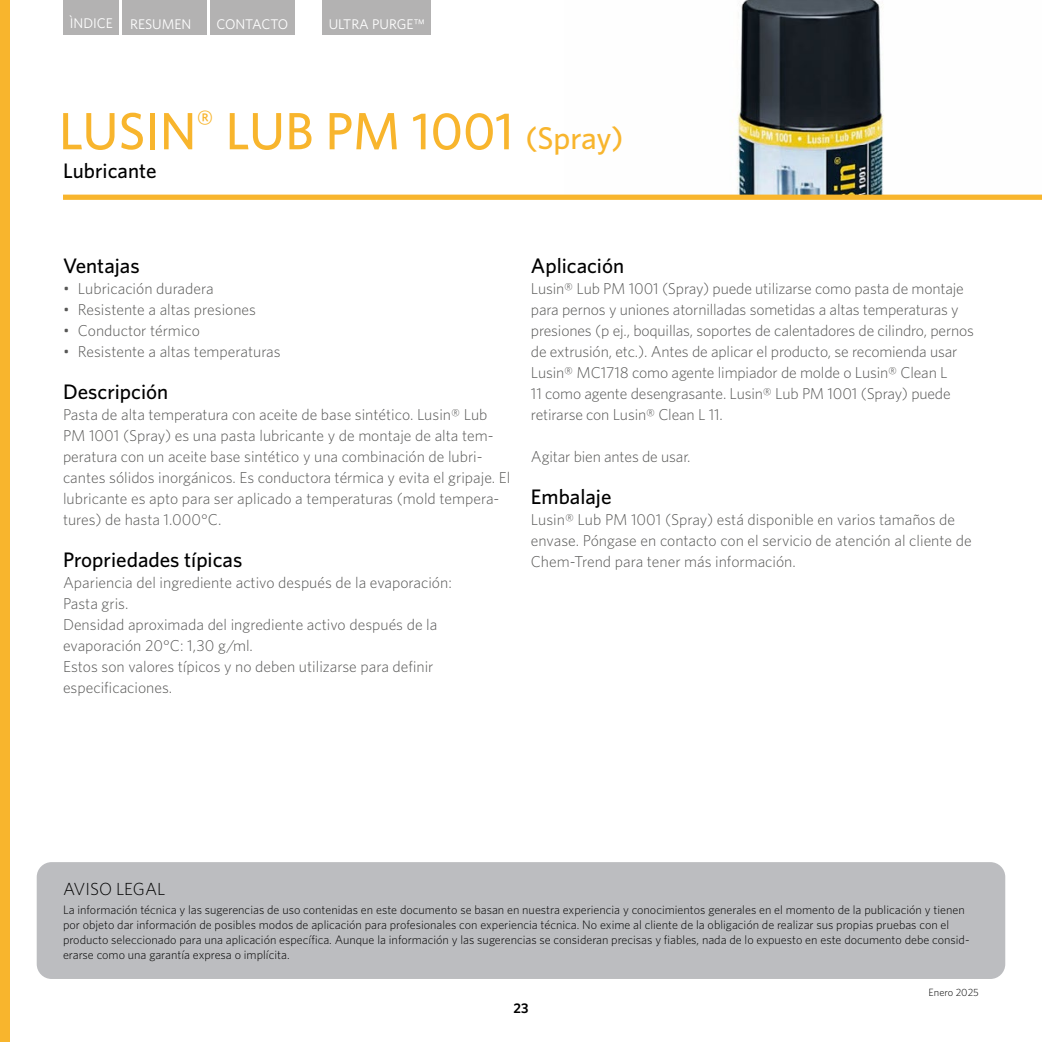
<style>
.page{position:relative;width:1042px;height:1042px;background:#fff}
.page>*{position:absolute;margin:0;border:0;box-sizing:border-box;transform-origin:0 0}
.t1{font:500 52.5px "Whitney";color:#f8b52d}
.t2{font:500 21px "Whitney";color:#000}
.t3{font:300 17.5px "Whitney";color:#000}
.t4{font:300 15.75px/21px "Whitney";color:#575756}
.t5{font:14px "Whitney";color:#fff}
.t6{font:14px "Whitney";letter-spacing:-.025em;color:#fff}
.t7{font:600 14px "Whitney";color:#000}
.t8{font:300 12.25px/14.7px "Whitney";color:#000}
.t9{font:300 10.5px "Whitney";color:#000}
.s1{font-size:31.5px}
</style>
<div class="page">
<div style="left:0;top:0;width:10px;height:1042px;background:#f8b52d"></div>
<div style="left:37px;top:862px;width:968px;height:117px;background:#bcbdc0;border-radius:15px"></div>
<div style="left:64px;top:0;width:55px;height:35px;background:#b3b2b2"></div>
<div style="left:122px;top:0;width:85px;height:35px;background:#b3b2b2"></div>
<div style="left:210px;top:0;width:85px;height:35px;background:#b3b2b2"></div>
<div style="left:322px;top:0;width:109px;height:35px;background:#b3b2b2"></div>
<img style="left:564px;top:0;width:478px;height:195px">
<div style="left:63px;top:195px;width:979px;height:5px;background:#f8b52d"></div>
<p class="t5" style="left:70px;top:14px;width:123px">ÌNDICE RESUMEN</p>
<p class="t6" style="left:216px;top:15px;width:74px">CONTACTO</p>
<p class="t5" style="left:329px;top:15px;width:98px">ULTRA PURGE™</p>
<h1 class="t1" style="left:59px;top:96px;width:566px">LUSIN<sup>®</sup> LUB PM 1001 <span class="s1">(Spray)</span></h1>
<h2 class="t2" style="left:63px;top:157px;width:95px">Lubricante</h2>
<h2 class="t2" style="left:63px;top:252px;width:78px">Ventajas</h2>
<p class="t4" style="left:63px;top:278px;width:152px">• Lubricación duradera</p>
<p class="t4" style="left:63px;top:299px;width:195px">• Resistente a altas presiones</p>
<p class="t4" style="left:63px;top:320px;width:138px">• Conductor térmico</p>
<p class="t4" style="left:63px;top:341px;width:219px">• Resistente a altas temperaturas</p>
<h2 class="t2" style="left:63px;top:378px;width:107px">Descripción</h2>
<p class="t4" style="left:63px;top:404px;width:449px">Pasta de alta temperatura con aceite de base sintético. Lusin® Lub PM 1001 (Spray) es una pasta lubricante y de montaje de alta tem&shy;peratura con un aceite base sintético y una combinación de lubri&shy;cantes sólidos inorgánicos. Es conductora térmica y evita el gripaje. El lubricante es apto para ser aplicado a temperaturas (mold tempera&shy;tures) de hasta 1.000°C.</p>
<h2 class="t2" style="left:63px;top:546px;width:181px">Propriedades típicas</h2>
<p class="t4" style="left:63px;top:572px;width:390px">Apariencia del ingrediente activo después de la evaporación:<br>Pasta gris.<br>Densidad aproximada del ingrediente activo después de la evaporación 20°C: 1,30 g/ml.<br>Estos son valores típicos y no deben utilizarse para definir especificaciones.</p>
<h2 class="t2" style="left:531px;top:252px;width:95px">Aplicación</h2>
<p class="t4" style="left:531px;top:278px;width:445px">Lusin® Lub PM 1001 (Spray) puede utilizarse como pasta de montaje para pernos y uniones atornilladas sometidas a altas temperaturas y presiones (p ej., boquillas, soportes de calentadores de cilindro, pernos de extrusión, etc.). Antes de aplicar el producto, se recomienda usar Lusin® MC1718 como agente limpiador de molde o Lusin® Clean L<br>11 como agente desengrasante. Lusin® Lub PM 1001 (Spray) puede retirarse con Lusin® Clean L 11.</p>
<p class="t4" style="left:531px;top:446px;width:161px">Agitar bien antes de usar.</p>
<h2 class="t2" style="left:531px;top:483px;width:82px">Embalaje</h2>
<p class="t4" style="left:531px;top:509px;width:442px">Lusin® Lub PM 1001 (Spray) está disponible en varios tamaños de envase. Póngase en contacto con el servicio de atención al cliente de<br>Chem-Trend para tener más información.</p>
<p class="t3" style="left:63px;top:877px;width:104px">AVISO LEGAL</p>
<p class="t8" style="left:63px;top:902px;width:908px">La información técnica y las sugerencias de uso contenidas en este documento se basan en nuestra experiencia y conocimientos generales en el momento de la publicación y tienen por objeto dar información de posibles modos de aplicación para profesionales con experiencia técnica. No exime al cliente de la obligación de realizar sus propias pruebas con el producto seleccionado para una aplicación específica. Aunque la información y las sugerencias se consideran precisas y fiables, nada de lo expuesto en este documento debe consid&shy;erarse como una garantía expresa o implícita.</p>
<p class="t7" style="left:513px;top:998px;width:17px">23</p>
<p class="t9" style="left:928px;top:985px;width:52px">Enero 2025</p>
</div>
